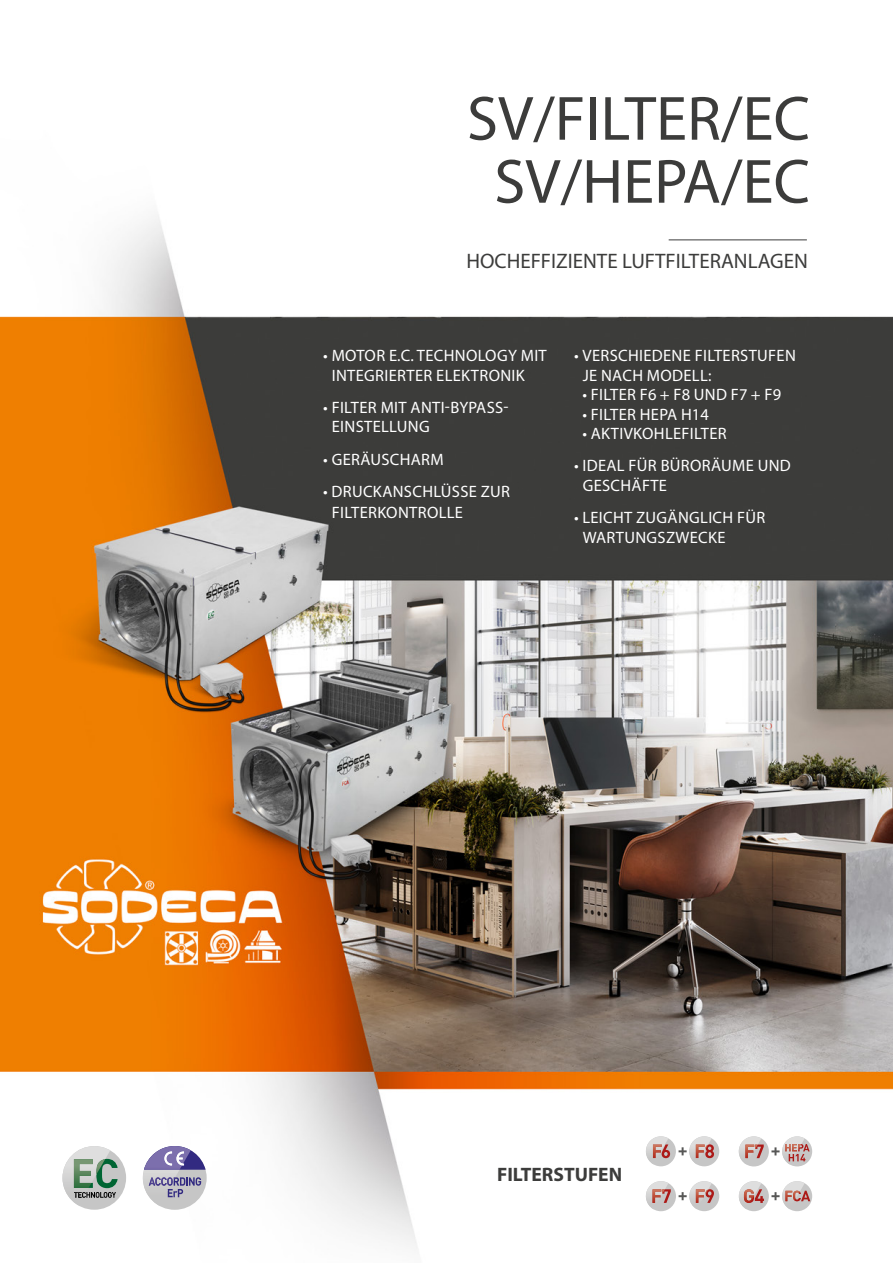
<style>
.page{position:relative;width:893px;height:1263px;background:#fff}
.page>*{position:absolute;margin:0;border:0;box-sizing:border-box;transform-origin:0 0}
.t1{font:63px/63px "Myriad Pro";color:#3c3c3b;text-align:center}
.t2{font:21px "Myriad Pro";color:#3c3c3b}
.t3{font:700 19.5px "Myriad Pro";color:#3c3c3b}
.t4{font:16.5px/19.5px "Myriad Pro";letter-spacing:.02em;color:#fff}
</style>
<div class="page">
<img style="left:0;top:215px;width:893px;height:1034px">
<hr style="left:669px;top:239px;width:138px;height:1px;background:#3c3c3b">
<img style="left:768px;top:1168px;width:20px;height:21px">
<div style="left:143px;top:1146px;width:64px;height:64px;background:#c6c6c6;border-radius:50%"></div>
<img style="left:143px;top:1146px;width:32px;height:33px">
<svg style="left:191px;top:1146px;width:15px;height:24px"></svg>
<svg style="left:149px;top:1177px;width:52px;height:20px"></svg>
<img style="left:144px;top:1146px;width:47px;height:24px">
<img style="left:164px;top:1151px;width:8px;height:14px">
<img style="left:176px;top:1151px;width:8px;height:14px">
<div style="left:63px;top:1146px;width:63px;height:64px;background:#c6c6c6;border-radius:50%"></div>
<img style="left:63px;top:1146px;width:47px;height:59px">
<svg style="left:74px;top:1159px;width:44px;height:39px"></svg>
<svg style="left:679px;top:1147px;width:8px;height:8px"></svg>
<div style="left:646px;top:1136px;width:30px;height:30px;background:#c6c6c6;border-radius:50%"></div>
<svg style="left:668px;top:1144px;width:2px;height:14px"></svg>
<img style="left:646px;top:1136px;width:22px;height:28px">
<img style="left:653px;top:1144px;width:9px;height:14px">
<div style="left:689px;top:1136px;width:30px;height:30px;background:#c6c6c6;border-radius:50%"></div>
<img style="left:689px;top:1136px;width:23px;height:28px">
<svg style="left:696px;top:1144px;width:18px;height:14px"></svg>
<svg style="left:679px;top:1192px;width:8px;height:8px"></svg>
<div style="left:646px;top:1181px;width:30px;height:30px;background:#c6c6c6;border-radius:50%"></div>
<img style="left:646px;top:1181px;width:22px;height:28px">
<svg style="left:652px;top:1189px;width:19px;height:14px"></svg>
<div style="left:689px;top:1181px;width:30px;height:30px;background:#c6c6c6;border-radius:50%"></div>
<img style="left:689px;top:1181px;width:23px;height:28px">
<svg style="left:696px;top:1189px;width:18px;height:14px"></svg>
<div style="left:782px;top:1136px;width:30px;height:30px;background:#c6c6c6;border-radius:50%"></div>
<img style="left:782px;top:1136px;width:23px;height:28px">
<svg style="left:771px;top:1144px;width:39px;height:17px"></svg>
<div style="left:739px;top:1136px;width:30px;height:30px;background:#c6c6c6;border-radius:50%"></div>
<img style="left:739px;top:1136px;width:22px;height:28px">
<svg style="left:745px;top:1144px;width:19px;height:14px"></svg>
<div style="left:739px;top:1181px;width:30px;height:30px;background:#c6c6c6;border-radius:50%"></div>
<svg style="left:761px;top:1189px;width:3px;height:14px"></svg>
<img style="left:739px;top:1181px;width:22px;height:28px">
<img style="left:744px;top:1189px;width:10px;height:14px">
<div style="left:782px;top:1181px;width:30px;height:30px;background:#c6c6c6;border-radius:50%"></div>
<img style="left:782px;top:1181px;width:23px;height:28px">
<svg style="left:771px;top:1190px;width:39px;height:11px"></svg>
<h1 class="t1" style="left:467px;top:86px;width:345px">SV/FILTER/EC<br>SV/HEPA/EC</h1>
<p class="t2" style="left:466px;top:248px;width:343px">HOCHEFFIZIENTE LUFTFILTERANLAGEN</p>
<p class="t4" style="left:332px;top:345px;width:216px;text-indent:-9px">• MOTOR E.C. TECHNOLOGY MIT<br>INTEGRIERTER ELEKTRONIK</p>
<p class="t4" style="left:332px;top:397px;width:178px;text-indent:-9px">• FILTER MIT ANTI-BYPASS-<br>EINSTELLUNG</p>
<p class="t4" style="left:323px;top:449px;width:122px">• GERÄUSCHARM</p>
<p class="t4" style="left:332px;top:481px;width:180px;line-height:21px;text-indent:-9px">• DRUCKANSCHLÜSSE ZUR<br>FILTERKONTROLLE</p>
<p class="t4" style="left:583px;top:346px;width:215px;text-indent:-9px">• VERSCHIEDENE FILTERSTUFEN<br>JE NACH MODELL:</p>
<p class="t4" style="left:582px;top:385px;width:200px">• FILTER F6 + F8 UND F7 + F9</p>
<p class="t4" style="left:582px;top:404px;width:128px">• FILTER HEPA H14</p>
<p class="t4" style="left:582px;top:424px;width:146px">• AKTIVKOHLEFILTER</p>
<p class="t4" style="left:583px;top:456px;width:210px;text-indent:-9px">• IDEAL FÜR BÜRORÄUME UND<br>GESCHÄFTE</p>
<p class="t4" style="left:583px;top:508px;width:184px;text-indent:-9px">• LEICHT ZUGÄNGLICH FÜR<br>WARTUNGSZWECKE</p>
<p class="t3" style="left:497px;top:1161px;width:127px">FILTERSTUFEN</p>
</div>
